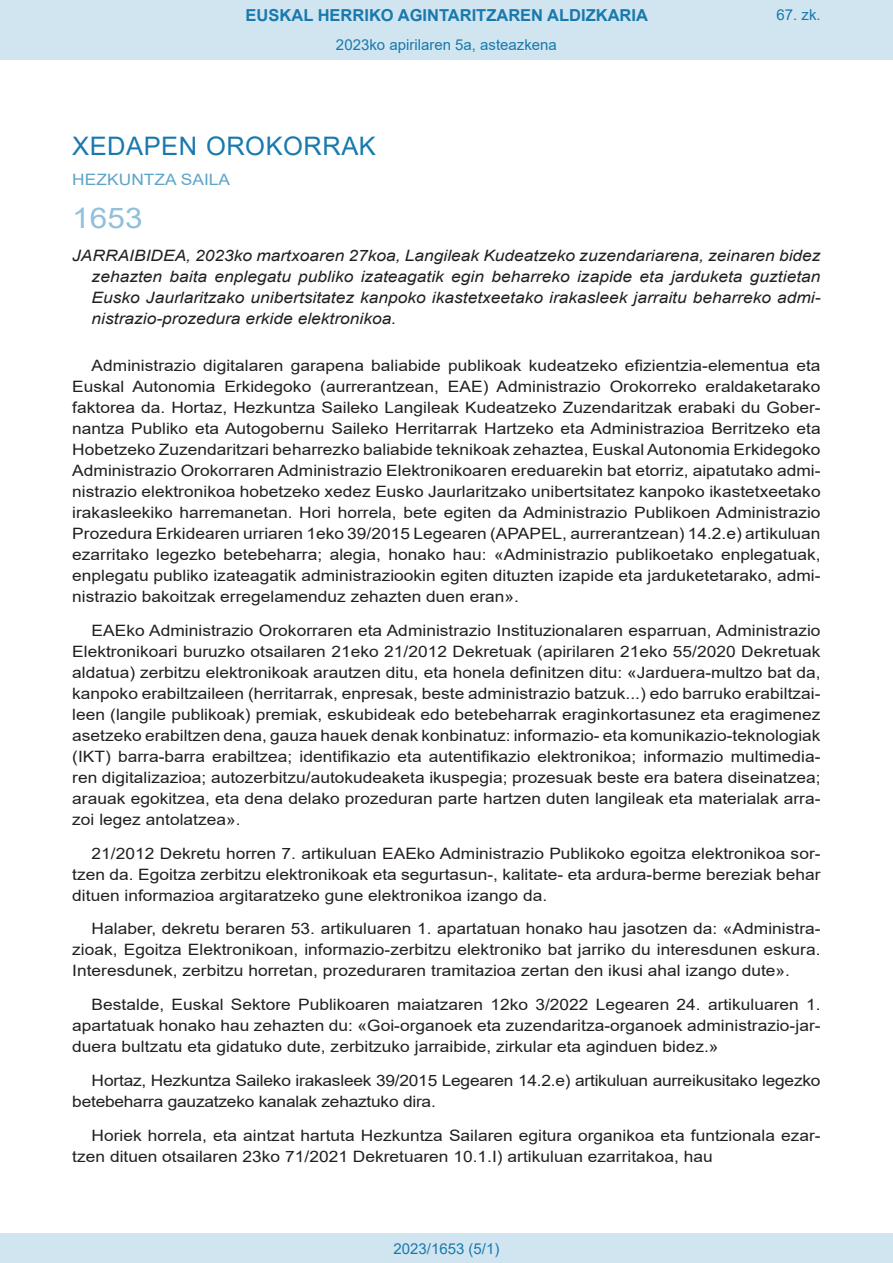
<style>
.page{position:relative;width:893px;height:1263px;background:#fff}
.page>*{position:absolute;margin:0;border:0;box-sizing:border-box;transform-origin:0 0}
.BOPVOrden{font:28.5px "Arial";color:#90c0db;scale:1.11 1}
.BOPVSeccion{font:25.5px "Arial";letter-spacing:.02em;color:#1879ad}
.t1{font:700 16.5px "Arial";color:#1879ad}
.BOPVDetalle{font:15.6px/21px "Arial";color:#231f20;text-align:justify;scale:1.11 1}
.BOPVTitulo{font:italic 15.6px/21px "Arial";color:#231f20;text-align:justify;scale:1.11 1}
.BOPVOrganismo{font:15.6px "Arial";letter-spacing:.005em;color:#5ea4ca;scale:1.11 1}
.Paginacion_Centro{font:15px "Arial";color:#1879ad}
</style>
<div class="page">
<div style="left:0;top:0;width:893px;height:60px;background:#d0e5f0"></div>
<div style="left:0;top:1233px;width:893px;height:30px;background:#d0e5f0"></div>
<p class="t1" style="left:246px;top:3px;width:404px">EUSKAL HERRIKO AGINTARITZAREN ALDIZKARIA</p>
<p class="Paginacion_Centro" style="left:336px;top:35px;width:222px">2023ko apirilaren 5a, asteazkena</p>
<p class="Paginacion_Centro" style="left:776px;top:5px;width:46px">67. zk.</p>
<p class="BOPVSeccion" style="left:72px;top:128px;width:305px">XEDAPEN OROKORRAK</p>
<p class="BOPVOrganismo" style="left:72px;top:169px;width:144px">HEZKUNTZA SAILA</p>
<p class="BOPVOrden" style="left:72px;top:198px;width:65px">1653</p>
<p class="BOPVTitulo" style="left:92px;top:246px;width:658px;text-indent:-19px">JARRAIBIDEA, 2023ko martxoaren 27koa, Langileak Kudeatzeko zuzendariarena, zeinaren bidez zehazten baita enplegatu publiko izateagatik egin beharreko izapide eta jarduketa guztietan Eusko Jaurlaritzako unibertsitatez kanpoko ikastetxeetako irakasleek jarraitu beharreko admi&shy;nistrazio-prozedura erkide elektronikoa.</p>
<p class="BOPVDetalle" style="left:72px;top:355px;width:676px;text-indent:19px">Administrazio digitalaren garapena baliabide publikoak kudeatzeko efizientzia-elementua eta Euskal Autonomia Erkidegoko (aurrerantzean, EAE) Administrazio Orokorreko eraldaketarako faktorea da. Hortaz, Hezkuntza Saileko Langileak Kudeatzeko Zuzendaritzak erabaki du Gober&shy;nantza Publiko eta Autogobernu Saileko Herritarrak Hartzeko eta Administrazioa Berritzeko eta Hobetzeko Zuzendaritzari beharrezko baliabide teknikoak zehaztea, Euskal Autonomia Erkidegoko Administrazio Orokorraren Administrazio Elektronikoaren ereduarekin bat etorriz, aipatutako admi&shy;nistrazio elektronikoa hobetzeko xedez Eusko Jaurlaritzako unibertsitatez kanpoko ikastetxeetako irakasleekiko harremanetan. Hori horrela, bete egiten da Administrazio Publikoen Administrazio Prozedura Erkidearen urriaren 1eko 39/2015 Legearen (APAPEL, aurrerantzean) 14.2.e) artikuluan ezarritako legezko betebeharra; alegia, honako hau: «Administrazio publikoetako enplegatuak, enplegatu publiko izateagatik administraziookin egiten dituzten izapide eta jarduketetarako, admi&shy;nistrazio bakoitzak erregelamenduz zehazten duen eran».</p>
<p class="BOPVDetalle" style="left:72px;top:620px;width:676px;text-indent:19px">EAEko Administrazio Orokorraren eta Administrazio Instituzionalaren esparruan, Administrazio Elektronikoari buruzko otsailaren 21eko 21/2012 Dekretuak (apirilaren 21eko 55/2020 Dekretuak aldatua) zerbitzu elektronikoak arautzen ditu, eta honela definitzen ditu: «Jarduera-multzo bat da, kanpoko erabiltzaileen (herritarrak, enpresak, beste administrazio batzuk...) edo barruko erabiltzai&shy;leen (langile publikoak) premiak, eskubideak edo betebeharrak eraginkortasunez eta eragimenez asetzeko erabiltzen dena, gauza hauek denak konbinatuz: informazio- eta komunikazio-teknologiak (IKT) barra-barra erabiltzea; identifikazio eta autentifikazio elektronikoa; informazio multimedia&shy;ren digitalizazioa; autozerbitzu/autokudeaketa ikuspegia; prozesuak beste era batera diseinatzea; arauak egokitzea, eta dena delako prozeduran parte hartzen duten langileak eta materialak arra&shy;zoi legez antolatzea».</p>
<p class="BOPVDetalle" style="left:72px;top:842px;width:676px;text-indent:19px">21/2012 Dekretu horren 7. artikuluan EAEko Administrazio Publikoko egoitza elektronikoa sor&shy;tzen da. Egoitza zerbitzu elektronikoak eta segurtasun-, kalitate- eta ardura-berme bereziak behar dituen informazioa argitaratzeko gune elektronikoa izango da.</p>
<p class="BOPVDetalle" style="left:72px;top:918px;width:676px;text-indent:19px">Halaber, dekretu beraren 53. artikuluaren 1. apartatuan honako hau jasotzen da: «Administra&shy;zioak, Egoitza Elektronikoan, informazio-zerbitzu elektroniko bat jarriko du interesdunen eskura.<br>Interesdunek, zerbitzu horretan, prozeduraren tramitazioa zertan den ikusi ahal izango dute».</p>
<p class="BOPVDetalle" style="left:72px;top:994px;width:676px;text-indent:19px">Bestalde, Euskal Sektore Publikoaren maiatzaren 12ko 3/2022 Legearen 24. artikuluaren 1. apartatuak honako hau zehazten du: «Goi-organoek eta zuzendaritza-organoek administrazio-jar&shy;duera bultzatu eta gidatuko dute, zerbitzuko jarraibide, zirkular eta aginduen bidez.»</p>
<p class="BOPVDetalle" style="left:72px;top:1070px;width:676px;text-indent:19px">Hortaz, Hezkuntza Saileko irakasleek 39/2015 Legearen 14.2.e) artikuluan aurreikusitako legezko betebeharra gauzatzeko kanalak zehaztuko dira.</p>
<p class="BOPVDetalle" style="left:72px;top:1124px;width:676px;text-indent:19px">Horiek horrela, eta aintzat hartuta Hezkuntza Sailaren egitura organikoa eta funtzionala ezar&shy;tzen dituen otsailaren 23ko 71/2021 Dekretuaren 10.1.I) artikuluan ezarritakoa, hau</p>
<p class="Paginacion_Centro" style="left:393px;top:1238px;width:107px">2023/1653 (5/1)</p>
</div>
